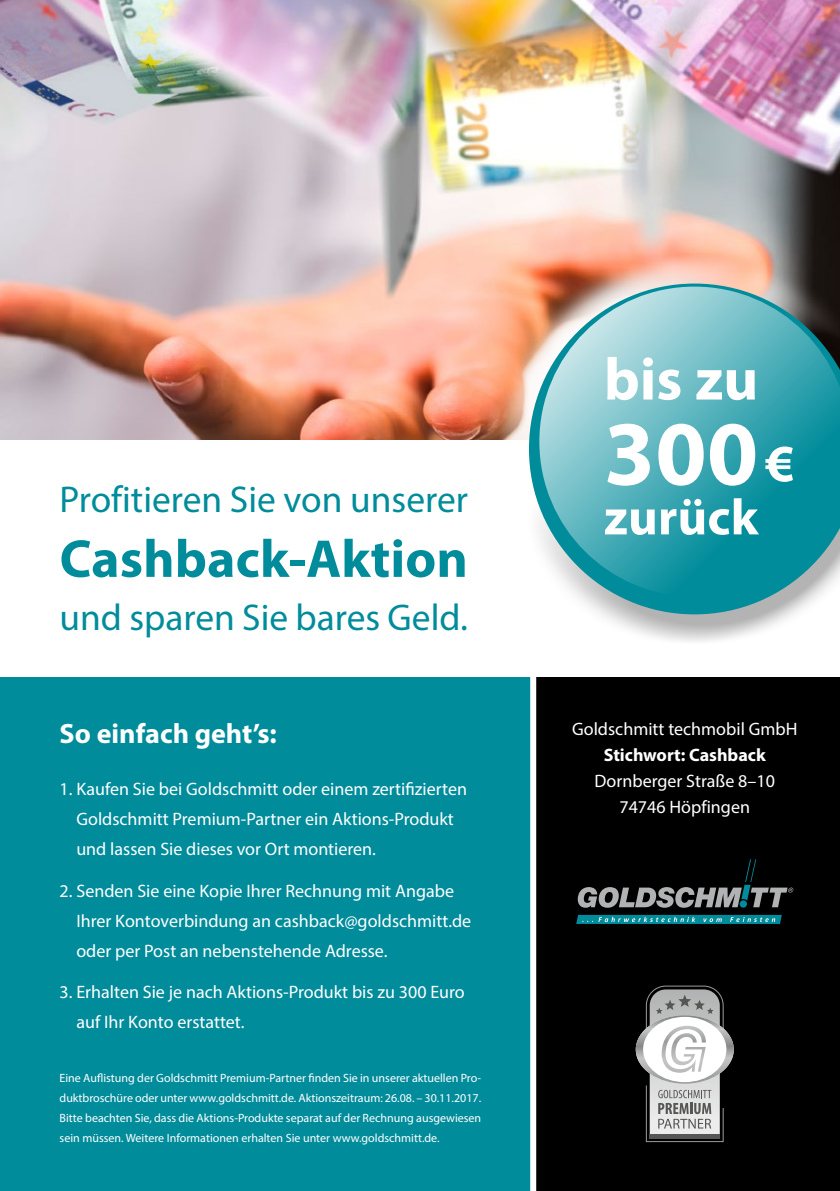
<style>
.page{position:relative;width:840px;height:1191px;background:#fff}
.page>*{position:absolute;margin:0;border:0;box-sizing:border-box;transform-origin:0 0}
.t1{font:700 92.4px "Myriad Pro";color:#fff}
.t2{font:700 60px "Myriad Pro";color:#fff}
.t3{font:700 53.6px "Myriad Pro";letter-spacing:.005em;color:#008c9b}
.t4{font:700 52.6px "Myriad Pro";color:#fff}
.t5{font:700 50.8px "Myriad Pro";letter-spacing:.005em;color:#fff}
.t6{font:37.4px "Myriad Pro";color:#008c9b}
.t7{font:700 28px "Myriad Pro";color:#fff}
.t8{font:18px/30px "Myriad Pro";color:#fff}
.t9{font:700 18px "Myriad Pro";color:#fff}
.t10{font:12px/20px "Myriad Pro";color:#fff;text-align:justify}
</style>
<div class="page">
<div style="left:533px;top:677px;width:306px;height:514px;background:#000"></div>
<div style="left:0;top:677px;width:533px;height:514px;background:#008c9b"></div>
<img style="left:0;top:0;width:839px;height:439px">
<img style="left:499px;top:254px;width:340px;height:186px">
<div style="left:526px;top:334px;width:313px;height:310px;background:#000;opacity:.3"></div>
<svg style="left:528px;top:283px;width:311px;height:331px"></svg>
<svg style="left:539px;top:286px;width:300px;height:310px;background:#58acb4"></svg>
<div style="left:530px;top:665px;width:6px;height:526px;background:#fff"></div>
<svg style="left:635px;top:985px;width:98px;height:157px"></svg>
<svg style="left:576px;top:915px;width:205px;height:9px;background:#1a95a3"></svg>
<svg style="left:577px;top:859px;width:215px;height:48px"></svg>
<h3 class="t6" style="left:60px;top:477px;width:409px">Profitieren Sie von unserer</h3>
<h3 class="t3" style="left:60px;top:524px;width:409px">Cashback-Aktion</h3>
<h3 class="t6" style="left:60px;top:594px;width:409px">und sparen Sie bares Geld.</h3>
<h3 class="t7" style="left:60px;top:715px;width:219px">So einfach geht’s:</h3>
<p class="t8" style="left:76px;top:774px;width:392px;text-indent:-17px">1. Kaufen Sie bei Goldschmitt oder einem zertifizierten<br>Goldschmitt Premium-Partner ein Aktions-Produkt und lassen Sie dieses vor Ort montieren.</p>
<p class="t8" style="left:76px;top:875px;width:396px;text-indent:-17px">2. Senden Sie eine Kopie Ihrer Rechnung mit Angabe<br>Ihrer Kontoverbindung an cashback@goldschmitt.de oder per Post an nebenstehende Adresse.</p>
<p class="t8" style="left:76px;top:976px;width:389px;text-indent:-17px">3. Erhalten Sie je nach Aktions-Produkt bis zu 300 Euro auf Ihr Konto erstattet.</p>
<p class="t10" style="left:60px;top:1067px;width:423px">Eine Auflistung der Goldschmitt Premium-Partner finden Sie in unserer aktuellen Pro&shy;duktbroschüre oder unter www.goldschmitt.de. Aktionszeitraum: 26.08. – 30.11.2017.<br>Bitte beachten Sie, dass die Aktions-Produkte separat auf der Rechnung ausgewiesen sein müssen. Weitere Informationen erhalten Sie unter www.goldschmitt.de.</p>
<h2 class="t2" style="left:603px;top:340px;width:156px">bis zu</h2>
<h1 class="t1" style="left:603px;top:393px;width:156px">300</h1>
<h3 class="t5" style="left:603px;top:484px;width:156px">zurück</h3>
<h3 class="t4" style="left:764px;top:429px;width:31px">€</h3>
<p class="t8" style="left:571px;top:713px;width:227px">Goldschmitt techmobil GmbH</p>
<p class="t9" style="left:603px;top:743px;width:163px">Stichwort: Cashback</p>
<p class="t8" style="left:594px;top:767px;width:182px;line-height:26px;text-align:center">Dornberger Straße 8–10<br>74746 Höpfingen</p>
</div>
